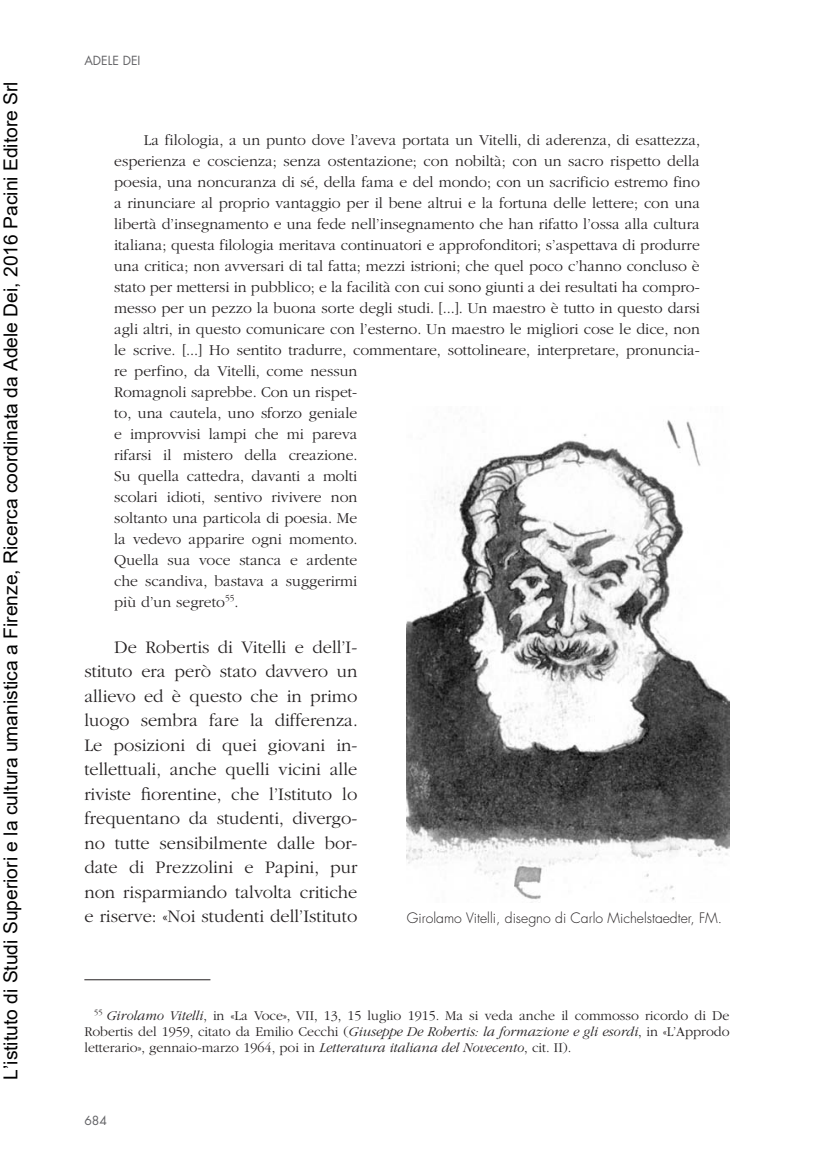
<style>
.page{position:relative;width:814px;height:1161px;background:#fff}
.page>*{position:absolute;margin:0;border:0;box-sizing:border-box;transform-origin:0 0}
.t1{font:19.25px "Arial";color:#000}
.TESTO{font:300 18.38px/24.5px "ITC Garamond Std";color:#231f20;text-align:justify}
.INFRATESTO{font:300 15.75px/21px "ITC Garamond Std";color:#231f20}
.NOTE{font:300 14px/15.8px "ITC Garamond Std";color:#231f20;text-align:justify}
.dida{font:300 14px "Futura Std";color:#231f20}
.t2{font:12.25px "Futura Std";color:#636366}
.s1{font-style:italic}
</style>
<div class="page">
<hr style="left:84px;top:979px;width:126px;height:1px;background:#231f20">
<img style="left:407px;top:420px;width:322px;height:480px">
<p class="t1" style="left:-2px;top:1080px;width:1000px;rotate:-90deg">L’istituto di Studi Superiori e la cultura umanistica a Firenze, Ricerca coordinata da Adele Dei, 2016 Pacini Editore Srl</p>
<p class="t2" style="left:84px;top:52px;width:16px">ADELE</p>
<p class="t2" style="left:123px;top:52px;width:14px">DEI</p>
<p class="INFRATESTO" style="left:114px;top:130px;width:587px;text-indent:30px">La filologia, a un punto dove l’aveva portata un Vitelli, di aderenza, di esattezza, esperienza e coscienza; senza ostentazione; con nobiltà; con un sacro rispetto della poesia, una noncuranza di sé, della fama e del mondo; con un sacrificio estremo fino a rinunciare al proprio vantaggio per il bene altrui e la fortuna delle lettere; con una libertà d’insegnamento e una fede nell’insegnamento che han rifatto l’ossa alla cultura italiana; questa filologia meritava continuatori e approfonditori; s’aspettava di produrre una critica; non avversari di tal fatta; mezzi istrioni; che quel poco c’hanno concluso è stato per mettersi in pubblico; e la facilità con cui sono giunti a dei resultati ha compro&shy;messo per un pezzo la buona sorte degli studi. [...]. Un maestro è tutto in questo darsi agli altri, in questo comunicare con l’esterno. Un maestro le migliori cose le dice, non le scrive. [...] Ho sentito tradurre, commentare, sottolineare, interpretare, pronuncia&shy;re perfino, da Vitelli, come nessun<br>Romagnoli saprebbe. Con un rispet-<br>to, una cautela, uno sforzo geniale<br>e improvvisi lampi che mi pareva<br>rifarsi il mistero della creazione.<br>Su quella cattedra, davanti a molti<br>scolari idioti, sentivo rivivere non<br>soltanto una particola di poesia. Me<br>la vedevo apparire ogni momento.<br>Quella sua voce stanca e ardente<br>che scandiva, bastava a suggerirmi<br>più d’un segreto<sup>55</sup>.</p>
<p class="TESTO" style="left:84px;top:635px;width:275px;text-indent:30px">De Robertis di Vitelli e dell’I&shy;stituto era però stato davvero un allievo ed è questo che in primo luogo sembra fare la differenza.<br>Le posizioni di quei giovani in&shy;tellettuali, anche quelli vicini alle riviste fiorentine, che l’Istituto lo frequentano da studenti, divergo&shy;no tutte sensibilmente dalle bor&shy;date di Prezzolini e Papini, pur non risparmiando talvolta critiche e riserve: «Noi studenti dell’Istituto</p>
<p class="dida" style="left:407px;top:909px;width:317px">Girolamo Vitelli, disegno di Carlo Michelstaedter, FM.</p>
<p class="NOTE" style="left:84px;top:1008px;width:646px;text-indent:10px"><sup>55</sup> <span class="s1">Girolamo Vitelli</span>, in «La Voce», VII, 13, 15 luglio 1915. Ma si veda anche il commosso ricordo di De Robertis del 1959, citato da Emilio Cecchi (<span class="s1">Giuseppe De Robertis: la formazione e gli esordi</span>, in «L’Approdo letterario», gennaio-marzo 1964, poi in <span class="s1">Letteratura italiana del Novecento</span>, cit. II).</p>
<p class="t2" style="left:84px;top:1112px;width:24px">684</p>
</div>
